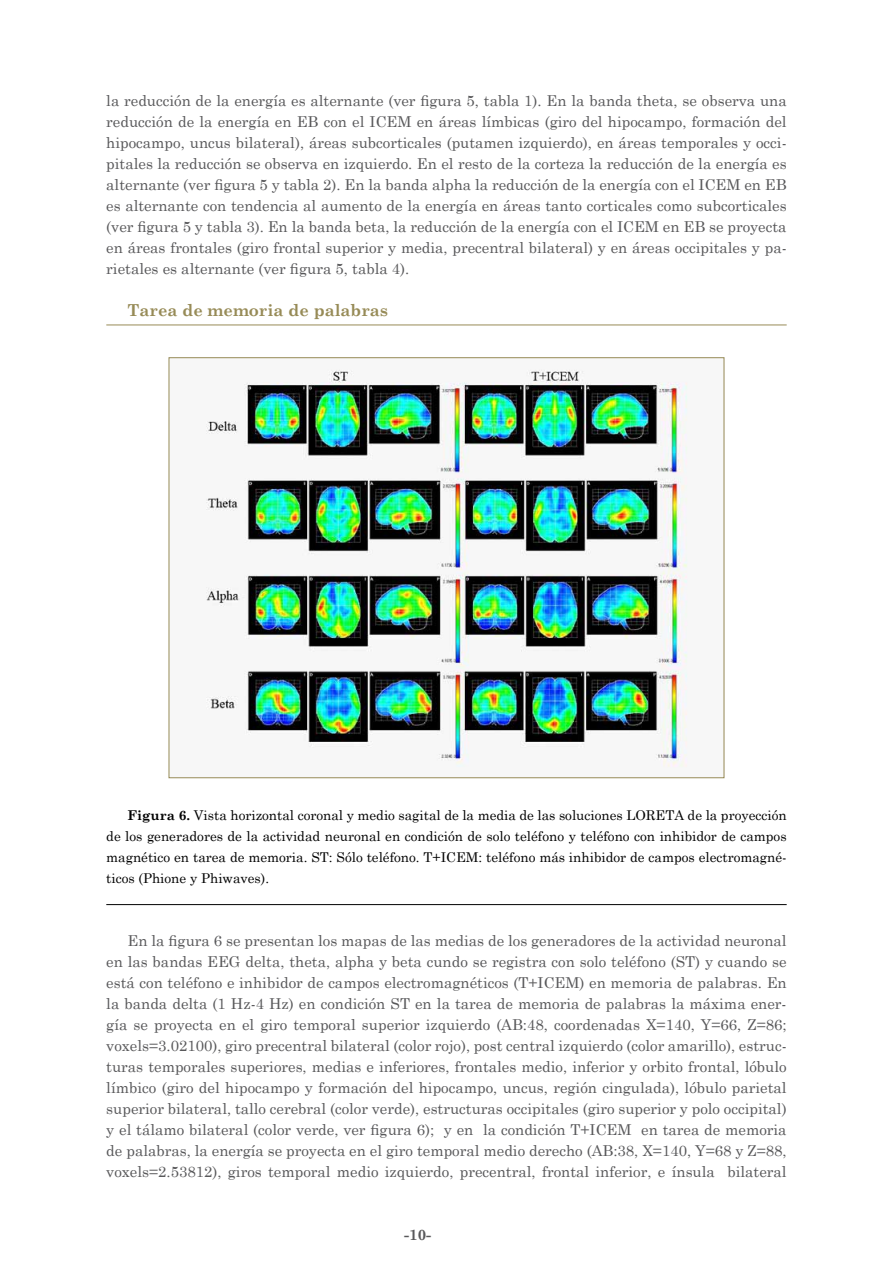
<style>
.page{position:relative;width:893px;height:1263px;background:#fff}
.page>*{position:absolute;margin:0;border:0;box-sizing:border-box;transform-origin:0 0}
.t1{font:700 16.5px "Century Schoolbook";color:#978b57}
.t2{font:15px/21px "Century Schoolbook";color:#58585a;text-align:justify}
.t3{font:700 15px "Century Schoolbook";color:#58585a}
.t4{font:13.5px/21px "Century Schoolbook";color:#000;text-align:justify}
.s1{font-weight:700}
</style>
<div class="page">
<hr style="left:106px;top:325px;width:681px;height:1px;background:#978b57">
<hr style="left:106px;top:904px;width:681px;height:1px;background:#000">
<img style="left:206px;top:369px;width:482px;height:399px">
<p class="t2" style="left:106px;top:89px;width:682px">la reducción de la energía es alternante (ver figura 5, tabla 1). En la banda theta, se observa una reducción de la energía en EB con el ICEM en áreas límbicas (giro del hipocampo, formación del hipocampo, uncus bilateral), áreas subcorticales (putamen izquierdo), en áreas temporales y occi&shy;pitales la reducción se observa en izquierdo. En el resto de la corteza la reducción de la energía es alternante (ver figura 5 y tabla 2). En la banda alpha la reducción de la energía con el ICEM en EB es alternante con tendencia al aumento de la energía en áreas tanto corticales como subcorticales (ver figura 5 y tabla 3). En la banda beta, la reducción de la energía con el ICEM en EB se proyecta en áreas frontales (giro frontal superior y media, precentral bilateral) y en áreas occipitales y pa&shy;rietales es alternante (ver figura 5, tabla 4).</p>
<p class="t1" style="left:128px;top:297px;width:262px">Tarea de memoria de palabras</p>
<p class="t4" style="left:106px;top:804px;width:682px;text-indent:21px"><span class="s1">Figura 6.</span> Vista horizontal coronal y medio sagital de la media de las soluciones LORETA de la proyección de los generadores de la actividad neuronal en condición de solo teléfono y teléfono con inhibidor de campos magnético en tarea de memoria. ST: Sólo teléfono. T+ICEM: teléfono más inhibidor de campos electromagné&shy;ticos (Phione y Phiwaves).</p>
<p class="t2" style="left:106px;top:929px;width:682px;text-indent:21px">En la figura 6 se presentan los mapas de las medias de los generadores de la actividad neuronal en las bandas EEG delta, theta, alpha y beta cundo se registra con solo teléfono (ST) y cuando se está con teléfono e inhibidor de campos electromagnéticos (T+ICEM) en memoria de palabras. En la banda delta (1 Hz-4 Hz) en condición ST en la tarea de memoria de palabras la máxima ener&shy;gía se proyecta en el giro temporal superior izquierdo (AB:48, coordenadas X=140, Y=66, Z=86; voxels=3.02100), giro precentral bilateral (color rojo), post central izquierdo (color amarillo), estruc&shy;turas temporales superiores, medias e inferiores, frontales medio, inferior y orbito frontal, lóbulo límbico (giro del hipocampo y formación del hipocampo, uncus, región cingulada), lóbulo parietal superior bilateral, tallo cerebral (color verde), estructuras occipitales (giro superior y polo occipital) y el tálamo bilateral (color verde, ver figura 6); y en la condición T+ICEM en tarea de memoria de palabras, la energía se proyecta en el giro temporal medio derecho (AB:38, X=140, Y=68 y Z=88, voxels=2.53812), giros temporal medio izquierdo, precentral, frontal inferior, e ínsula bilateral</p>
<p class="t3" style="left:404px;top:1223px;width:29px">-10-</p>
</div>
